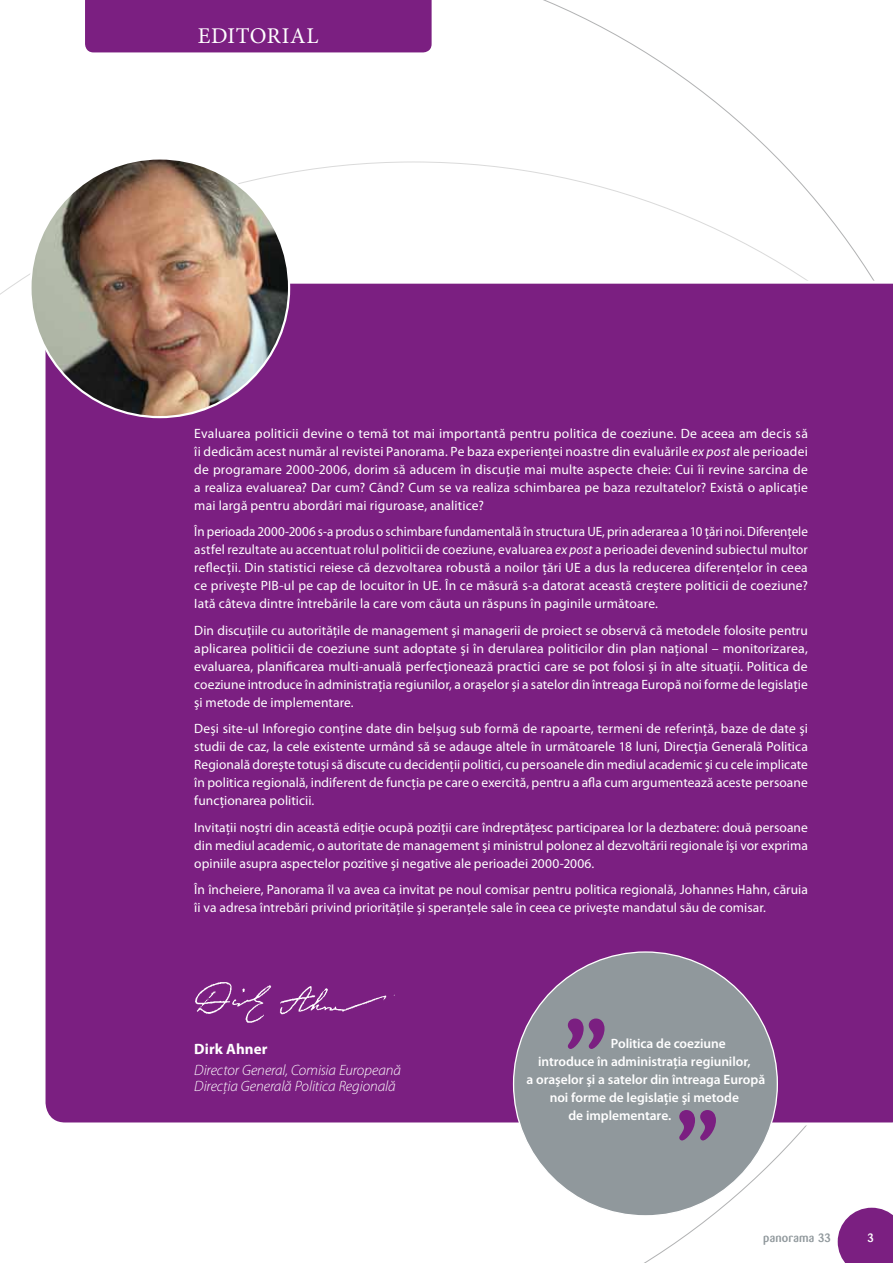
<style>
.page{position:relative;width:893px;height:1263px;background:#fff}
.page>*{position:absolute;margin:0;border:0;box-sizing:border-box;transform-origin:0 0}
.t1{font:700 100.5px "Barmeno";color:#7b1f81}
.t2{font:22.5px "Minion Pro";letter-spacing:.025em;color:#fff}
.t3{font:italic 300 15px/16.5px "Myriad Pro";letter-spacing:-.005em;color:#fff}
.t4{font:700 15px "Myriad Pro";letter-spacing:.005em;color:#fff}
.t5{font:13.5px/18px "Myriad Pro";letter-spacing:.005em;color:#fff;text-align:justify}
.t6{font:600 13.5px "Myriad Pro";letter-spacing:-.005em;color:#fff}
.t7{font:500 12px "Barmeno";letter-spacing:.02em;color:#90989c}
.t8{font:500 12px "Barmeno";color:#fff}
.s1{font-style:italic}
</style>
<div class="page">
<div style="left:45px;top:283px;width:848px;height:840px;background:#7b1f81"></div>
<svg style="left:838px;top:1208px;width:55px;height:55px;background:#89378e"></svg>
<div style="left:85px;top:0;width:347px;height:52px;background:#7b1f81"></div>
<div style="left:514px;top:952px;width:263px;height:264px;background:#90989c;border-radius:50%"></div>
<img style="left:187px;top:972px;width:223px;height:54px">
<img style="left:30px;top:158px;width:259px;height:259px;border-radius:129px">
<h2 class="t2" style="left:198px;top:20px;width:122px">EDITORIAL</h2>
<p class="t5" style="left:194px;top:425px;width:615px">Evaluarea politicii devine o temă tot mai importantă pentru politica de coeziune. De aceea am decis să îi dedicăm acest număr al revistei Panorama. Pe baza experienţei noastre din evaluările <span class="s1">ex post</span> ale perioadei de programare 2000-2006, dorim să aducem în discuţie mai multe aspecte cheie: Cui îi revine sarcina de a realiza evaluarea? Dar cum? Când? Cum se va realiza schimbarea pe baza rezultatelor? Există o aplicaţie mai largă pentru abordări mai riguroase, analitice?</p>
<p class="t5" style="left:194px;top:523px;width:615px">În perioada 2000-2006 s-a produs o schimbare fundamentală în structura UE, prin aderarea a 10 ţări noi. Diferenţele astfel rezultate au accentuat rolul politicii de coeziune, evaluarea <span class="s1">ex post</span> a perioadei devenind subiectul multor reflecţii. Din statistici reiese că dezvoltarea robustă a noilor ţări UE a dus la reducerea diferenţelor în ceea ce priveşte PIB-ul pe cap de locuitor în UE. În ce măsură s-a datorat această creştere politicii de coeziune?<br>Iată câteva dintre întrebările la care vom căuta un răspuns în paginile următoare.</p>
<p class="t5" style="left:194px;top:622px;width:615px">Din discuţiile cu autorităţile de management şi managerii de proiect se observă că metodele folosite pentru aplicarea politicii de coeziune sunt adoptate şi în derularea politicilor din plan naţional – monitorizarea, evaluarea, planificarea multi-anuală perfecţionează practici care se pot folosi şi în alte situaţii. Politica de coeziune introduce în administraţia regiunilor, a oraşelor şi a satelor din întreaga Europă noi forme de legislaţie şi metode de implementare.</p>
<p class="t5" style="left:194px;top:720px;width:615px">Deşi site-ul Inforegio conţine date din belşug sub formă de rapoarte, termeni de referinţă, baze de date şi studii de caz, la cele existente urmând să se adauge altele în următoarele 18 luni, Direcţia Generală Politica Regională doreşte totuşi să discute cu decidenţii politici, cu persoanele din mediul academic şi cu cele implicate în politica regională, indiferent de funcţia pe care o exercită, pentru a afla cum argumentează aceste persoane funcţionarea politicii.</p>
<p class="t5" style="left:194px;top:819px;width:615px">Invitaţii noştri din această ediţie ocupă poziţii care îndreptăţesc participarea lor la dezbatere: două persoane din mediul academic, o autoritate de management şi ministrul polonez al dezvoltării regionale îşi vor exprima opiniile asupra aspectelor pozitive şi negative ale perioadei 2000-2006.</p>
<p class="t5" style="left:194px;top:881px;width:615px">În încheiere, Panorama îl va avea ca invitat pe noul comisar pentru politica regională, Johannes Hahn, căruia îi va adresa întrebări privind priorităţile şi speranţele sale în ceea ce priveşte mandatul său de comisar.</p>
<p class="t4" style="left:194px;top:1040px;width:75px">Dirk Ahner</p>
<p class="t3" style="left:194px;top:1062px;width:208px">Director General, Comisia Europeană<br>Direcţia Generală Politica Regională</p>
<h1 class="t1" style="left:563px;top:940px;width:48px">„</h1>
<p class="t6" style="left:611px;top:1035px;width:117px">Politica de coeziune</p>
<p class="t6" style="left:538px;top:1053px;width:214px">introduce în administraţia regiunilor,</p>
<p class="t6" style="left:526px;top:1071px;width:240px">a oraşelor şi a satelor din întreaga Europă</p>
<p class="t6" style="left:550px;top:1089px;width:191px">noi forme de legislaţie şi metode</p>
<p class="t6" style="left:568px;top:1107px;width:104px">de implementare.</p>
<h1 class="t1" style="left:674px;top:1031px;width:48px">„</h1>
<p class="t7" style="left:763px;top:1230px;width:69px">panorama 33</p>
<p class="t8" style="left:867px;top:1231px;width:8px">3</p>
</div>
